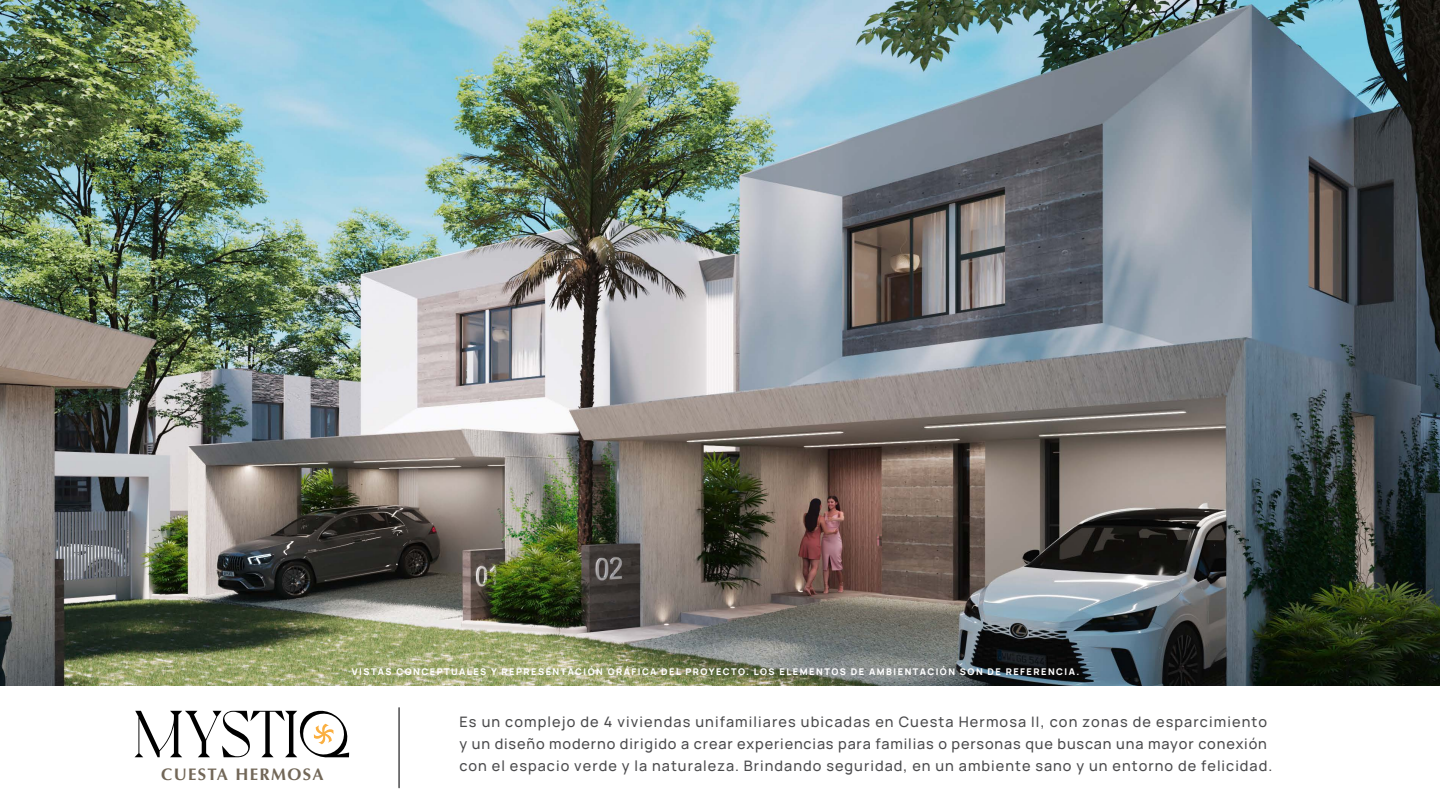
<style>
.page{position:relative;width:1440px;height:810px;background:#fff}
.page>*{position:absolute;margin:0;border:0;box-sizing:border-box;transform-origin:0 0}
.t1{font:700 16.8px "Optima";letter-spacing:.08em;color:#726758}
.t2{font:500 14.4px/21.8px "Manrope";letter-spacing:.07em;color:#4b4b4d}
.t3{font:800 9.23px "Manrope";letter-spacing:.16em;color:#fff}
</style>
<div class="page">
<img style="left:0;top:0;width:1440px;height:686px">
<hr style="left:398px;top:708px;width:2px;height:80px;background:#4b4b4d">
<svg style="left:135px;top:710px;width:215px;height:48px"></svg>
<p class="t1" style="left:161px;top:765px;width:164px">CUESTA HERMOSA</p>
<p class="t3" style="left:352px;top:665px;width:729px">VISTAS CONCEPTUALES Y REPRESENTACIÓN GRÁFICA DEL PROYECTO. LOS ELEMENTOS DE AMBIENTACIÓN SON DE REFERENCIA.</p>
<p class="t2" style="left:460px;top:711px;width:814px">Es un complejo de 4 viviendas unifamiliares ubicadas en Cuesta Hermosa II, con zonas de esparcimiento y un diseño moderno dirigido a crear experiencias para familias o personas que buscan una mayor conexión con el espacio verde y la naturaleza. Brindando seguridad, en un ambiente sano y un entorno de felicidad.</p>
</div>
